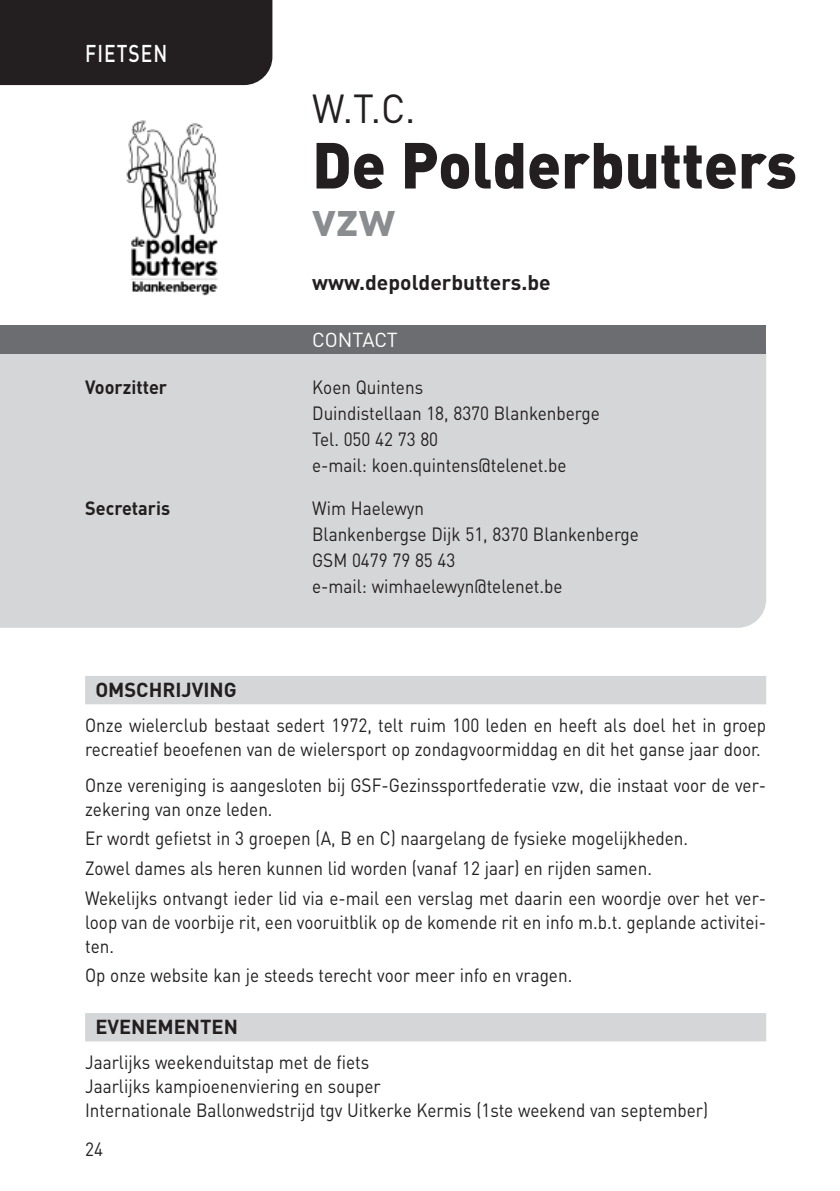
<style>
.page{position:relative;width:840px;height:1191px;background:#fff}
.page>*{position:absolute;margin:0;border:0;box-sizing:border-box;transform-origin:0 0}
.t1{font:900 64px "DIN";color:#231f20;scale:.95 1}
.t2{font:700 48px "DIN";color:#8a8c8f}
.t3{font:40px "DIN";color:#231f20;scale:.95 1}
.t4{font:500 24px "DIN";letter-spacing:.055em;color:#fff;scale:.8 1}
.t5{font:700 21px "DIN";color:#231f20}
.t6{font:700 20px "DIN";color:#231f20}
.t7{font:20px "DIN";letter-spacing:-.005em;color:#fff}
.t8{font:19px/26px "DIN";color:#231f20;scale:.9 1}
.t9{font:700 19px "DIN";color:#231f20;scale:.95 1}
</style>
<div class="page">
<div style="left:0;top:0;width:272px;height:85px;background:#231f20"></div>
<div style="left:0;top:354px;width:765px;height:274px;background:#d5d6d8"></div>
<div style="left:0;top:326px;width:765px;height:28px;background:#6c6d70"></div>
<div style="left:85px;top:676px;width:680px;height:28px;background:#d5d6d8"></div>
<div style="left:85px;top:1013px;width:680px;height:28px;background:#d5d6d8"></div>
<img style="left:126px;top:120px;width:92px;height:176px">
<p class="t4" style="left:85px;top:45px;width:104px">FIETSEN</p>
<h3 class="t3" style="left:312px;top:95px;width:110px">W.T.C.</h3>
<h1 class="t1" style="left:312px;top:143px;width:511px">De Polderbutters</h1>
<h2 class="t2" style="left:312px;top:201px;width:85px">vzw</h2>
<p class="t5" style="left:312px;top:275px;width:240px">www.depolderbutters.be</p>
<p class="t7" style="left:312px;top:332px;width:87px">CONTACT</p>
<p class="t9" style="left:85px;top:380px;width:88px">Voorzitter</p>
<p class="t8" style="left:312px;top:376px;width:321px">Koen Quintens<br>Duindistellaan 18, 8370 Blankenberge<br>Tel. 050 42 73 80<br>e-mail: koen.quintens@telenet.be</p>
<p class="t9" style="left:85px;top:501px;width:91px">Secretaris</p>
<p class="t8" style="left:312px;top:497px;width:364px">Wim Haelewyn<br>Blankenbergse Dijk 51, 8370 Blankenberge<br>GSM 0479 79 85 43<br>e-mail: wimhaelewyn@telenet.be</p>
<p class="t6" style="left:95px;top:682px;width:143px">OMSCHRIJVING</p>
<p class="t8" style="left:85px;top:715px;width:757px;line-height:24px">Onze wielerclub bestaat sedert 1972, telt ruim 100 leden en heeft als doel het in groep recreatief beoefenen van de wielersport op zondagvoormiddag en dit het ganse jaar door.</p>
<p class="t8" style="left:85px;top:775px;width:757px;line-height:24px">Onze vereniging is aangesloten bij GSF-Gezinssportfederatie vzw, die instaat voor de ver&shy;zekering van onze leden.</p>
<p class="t8" style="left:85px;top:826px;width:757px;line-height:29.6px">Er wordt gefietst in 3 groepen (A, B en C) naargelang de fysieke mogelijkheden.<br>Zowel dames als heren kunnen lid worden (vanaf 12 jaar) en rijden samen.<br>Wekelijks ontvangt ieder lid via e-mail een verslag met daarin een woordje over het ver-</p>
<p class="t8" style="left:85px;top:912px;width:757px;line-height:24px">loop van de voorbije rit, een vooruitblik op de komende rit en info m.b.t. geplande activitei&shy;ten.</p>
<p class="t8" style="left:85px;top:964px;width:542px">Op onze website kan je steeds terecht voor meer info en vragen.</p>
<p class="t6" style="left:95px;top:1019px;width:144px">EVENEMENTEN</p>
<p class="t8" style="left:85px;top:1052px;width:693px;line-height:24px">Jaarlijks weekenduitstap met de fiets<br>Jaarlijks kampioenenviering en souper<br>Internationale Ballonwedstrijd tgv Uitkerke Kermis (1ste weekend van september)</p>
<p class="t8" style="left:85px;top:1138px;width:21px">24</p>
</div>
